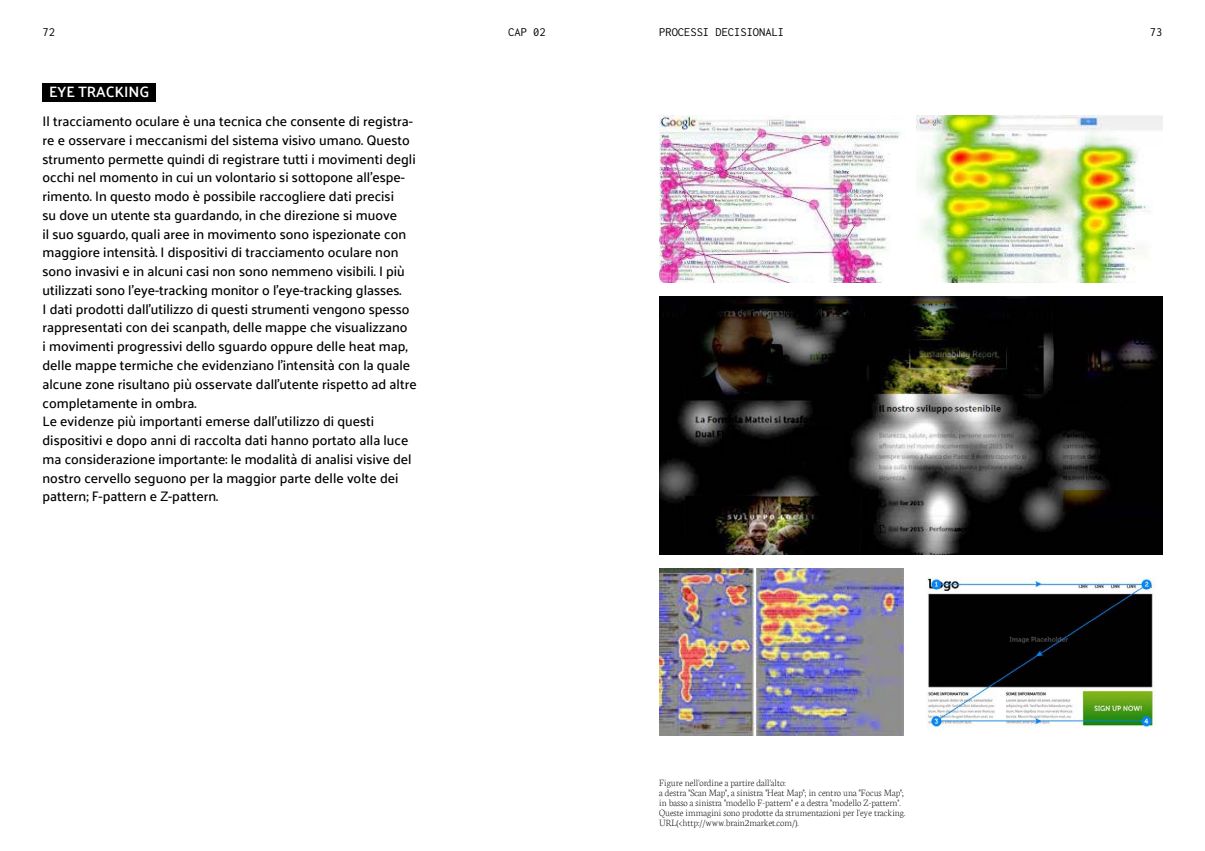
<style>
.page{position:relative;width:1205px;height:851px;background:#fff}
.page>*{position:absolute;margin:0;border:0;box-sizing:border-box;transform-origin:0 0}
.t1{font:600 15px "Palanquin";color:#fff}
.t2{font:500 13.75px/18.8px "Palanquin";color:#000}
.t3{font:12.5px "Inconsolata";color:#000}
.t4{font:200 10px/10px "Neuton";color:#000}
</style>
<div class="page">
<div style="left:43px;top:83px;width:113px;height:18px;background:#000"></div>
<img style="left:659px;top:115px;width:242px;height:167px">
<img style="left:916px;top:115px;width:246px;height:167px">
<img style="left:659px;top:296px;width:503px;height:258px">
<img style="left:659px;top:568px;width:245px;height:167px">
<img style="left:926px;top:577px;width:230px;height:150px">
<p class="t3" style="left:43px;top:24px;width:14px">72</p>
<p class="t3" style="left:508px;top:24px;width:39px">CAP 02</p>
<p class="t3" style="left:659px;top:24px;width:126px">PROCESSI DECISIONALI</p>
<p class="t3" style="left:1150px;top:24px;width:14px">73</p>
<p class="t1" style="left:49px;top:83px;width:102px">EYE TRACKING</p>
<p class="t2" style="left:43px;top:112px;width:376px">Il tracciamento oculare è una tecnica che consente di registra&shy;re e osservare i meccanismi del sistema visivo umano. Questo strumento permette quindi di registrare tutti i movimenti degli occhi nel momento in cui un volontario si sottopone all’espe&shy;rimento. In questo modo è possibile raccogliere dati precisi<br>su dove un utente sta guardando, in che direzione si muove<br>il suo sguardo, quali aree in movimento sono ispezionate con maggiore intensità. I dispositivi di tracciamento oculare non sono invasivi e in alcuni casi non sono nemmeno visibili. I più utilizzati sono l’eye-tracking monitor o l’eye-tracking glasses.<br>I dati prodotti dall’utilizzo di questi strumenti vengono spesso rappresentati con dei scanpath, delle mappe che visualizzano<br>i movimenti progressivi dello sguardo oppure delle heat map, delle mappe termiche che evidenziano l’intensità con la quale alcune zone risultano più osservate dall’utente rispetto ad altre completamente in ombra.<br>Le evidenze più importanti emerse dall’utilizzo di questi dispositivi e dopo anni di raccolta dati hanno portato alla luce ma considerazione importante: le modalità di analisi visive del nostro cervello seguono per la maggior parte delle volte dei pattern; F-pattern e Z-pattern.</p>
<p class="t4" style="left:659px;top:777px;width:248px">Figure nell'ordine a partire dall'alto:<br>a destra "Scan Map", a sinistra "Heat Map"; in centro una "Focus Map"; in basso a sinistra "modello F-pattern" e a destra "modello Z-pattern".<br>Queste immagini sono prodotte da strumentazioni per l'eye tracking.<br>URL(&lt;http://www.brain2market.com/).</p>
</div>
